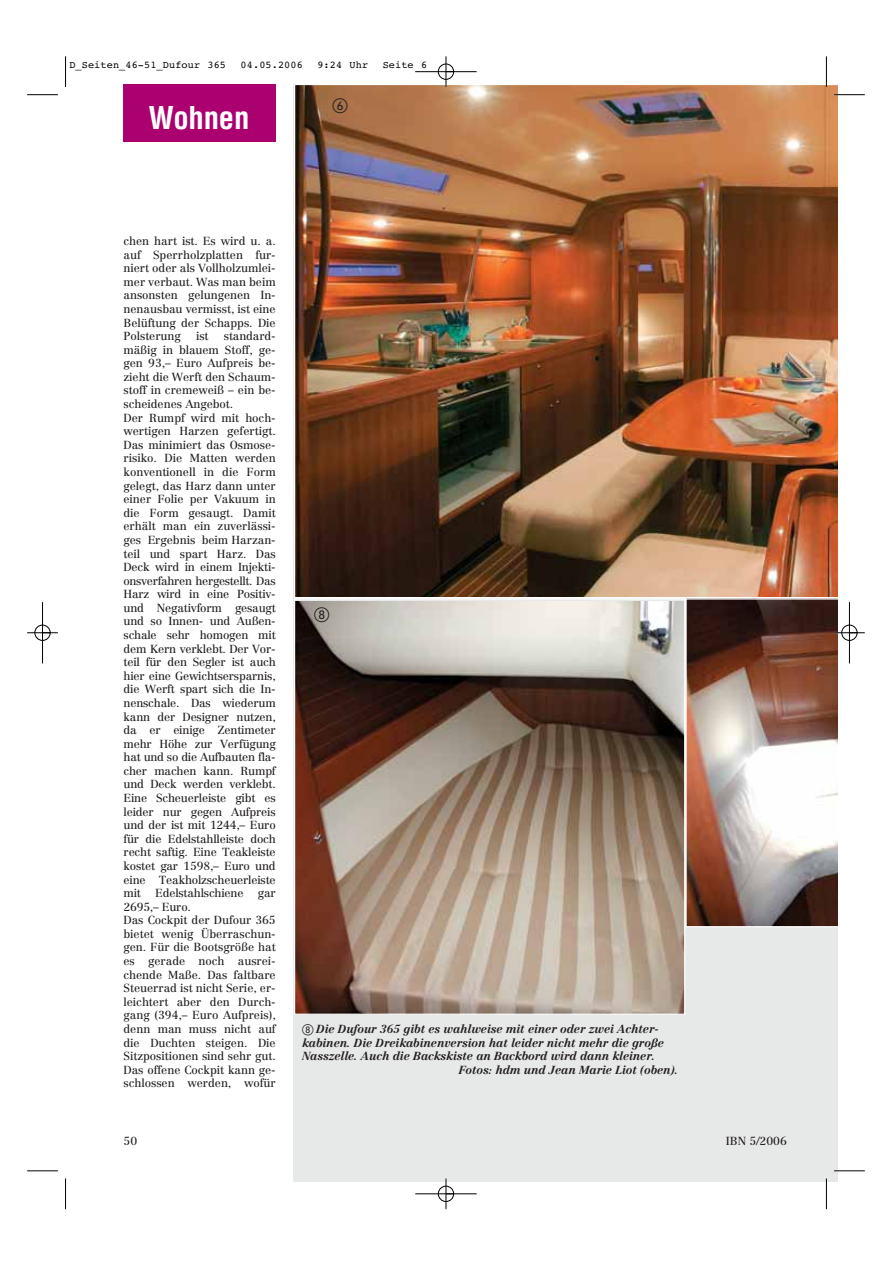
<style>
.page{position:relative;width:893px;height:1263px;background:#fff}
.page>*{position:absolute;margin:0;border:0;box-sizing:border-box;transform-origin:0 0}
.t1{font:700 condensed 30.6px "Helvetica";letter-spacing:-.005em;color:#fff}
.t2{font:11.55px/13.6px "Centennial";letter-spacing:-.005em;color:#231f20;text-align:justify}
.t3{font:italic 700 11.55px "Centennial";letter-spacing:-.005em;color:#231f20}
.t4{font:10.2px "Courier";letter-spacing:.01em;color:#000}
</style>
<div class="page">
<div style="left:294px;top:84px;width:543px;height:1098px;background:#e7e8e8"></div>
<img style="left:296px;top:602px;width:387px;height:411px">
<img style="left:685px;top:598px;width:152px;height:329px">
<img style="left:294px;top:84px;width:543px;height:514px">
<div style="left:123px;top:84px;width:153px;height:58px;background:#ab006f"></div>
<hr style="left:65px;top:56px;width:1px;height:31px;background:#000">
<hr style="left:27px;top:94px;width:31px;height:1px;background:#000">
<hr style="left:826px;top:56px;width:1px;height:31px;background:#000">
<hr style="left:834px;top:94px;width:30px;height:1px;background:#000">
<hr style="left:65px;top:1179px;width:1px;height:30px;background:#000">
<hr style="left:27px;top:1171px;width:31px;height:1px;background:#000">
<hr style="left:826px;top:1179px;width:1px;height:30px;background:#000">
<hr style="left:834px;top:1171px;width:30px;height:1px;background:#000">
<hr style="left:834px;top:632px;width:30px;height:1px;background:#fff">
<hr style="left:415px;top:71px;width:61px;height:1px;background:#000">
<hr style="left:415px;top:1194px;width:61px;height:1px;background:#000">
<hr style="left:42px;top:602px;width:1px;height:61px;background:#000">
<hr style="left:849px;top:602px;width:1px;height:61px;background:#000">
<hr style="left:445px;top:56px;width:1px;height:31px;background:#000">
<hr style="left:445px;top:1178px;width:1px;height:31px;background:#000">
<hr style="left:27px;top:633px;width:31px;height:1px;background:#000">
<hr style="left:834px;top:633px;width:30px;height:1px;background:#000">
<div style="left:438px;top:64px;width:16px;height:16px;border:1px solid #000;border-radius:50%"></div>
<div style="left:438px;top:1186px;width:16px;height:16px;border:1px solid #000;border-radius:50%"></div>
<div style="left:35px;top:625px;width:15px;height:16px;border:1px solid #000;border-radius:50%"></div>
<div style="left:841px;top:625px;width:16px;height:16px;border:1px solid #000;border-radius:50%"></div>
<svg style="left:332px;top:98px;width:15px;height:15px"></svg>
<svg style="left:314px;top:607px;width:15px;height:15px"></svg>
<p class="t4" style="left:69px;top:61px;width:158px">D_Seiten_46-51_Dufour 365</p>
<p class="t4" style="left:241px;top:61px;width:64px">04.05.2006</p>
<p class="t4" style="left:317px;top:61px;width:52px">9:24 Uhr</p>
<p class="t4" style="left:382px;top:61px;width:46px">Seite 6</p>
<h1 class="t1" style="left:148px;top:106px;width:102px">Wohnen</h1>
<p class="t2" style="left:123px;top:235px;width:154px">chen hart ist. Es wird u. a. auf Sperrholzplatten fur&shy;niert oder als Vollholzumlei&shy;mer verbaut. Was man beim ansonsten gelungenen In&shy;nenausbau vermisst, ist eine Belüftung der Schapps. Die Polsterung</p>
<p class="t2" style="left:123px;top:330px;width:154px;text-align:left;text-indent:100px">standard&shy;mäßig in blauem Stoff, ge&shy;gen 93,– Euro Aufpreis be&shy;zieht die Werft den Schaum&shy;stoff in cremeweiß – ein be&shy;scheidenes Angebot.<br>Der Rumpf wird mit hoch&shy;wertigen Harzen gefertigt.<br>Das minimiert das Osmose&shy;risiko. Die Matten werden konventionell in die Form gelegt, das Harz dann unter einer Folie per Vakuum in die Form gesaugt. Damit erhält man ein zuverlässi&shy;ges Ergebnis beim Harzan&shy;teil und spart Harz. Das<br>Deck wird in einem Injekti&shy;onsverfahren hergestellt. Das<br>Harz wird in eine Positiv&shy;und Negativform gesaugt und so Innen- und Außen&shy;schale sehr homogen mit dem Kern verklebt. Der Vor&shy;teil für den Segler ist auch hier eine Gewichtsersparnis, die Werft spart sich die In&shy;nenschale. Das wiederum kann der Designer nutzen, da er einige Zentimeter mehr Höhe zur Verfügung hat und so die Aufbauten fla&shy;cher machen kann. Rumpf und Deck werden verklebt.<br>Eine Scheuerleiste gibt es leider nur gegen Aufpreis und der ist mit 1244,– Euro für die Edelstahlleiste doch recht saftig. Eine Teakleiste kostet gar 1598,– Euro und eine Teakholzscheuerleiste mit Edelstahlschiene gar<br>2695,– Euro.<br>Das Cockpit der Dufour 365 bietet wenig Überraschun&shy;gen. Für die Bootsgröße hat es gerade noch ausrei&shy;chende Maße. Das faltbare<br>Steuerrad ist nicht Serie, er&shy;leichtert aber den Durch&shy;gang (394,– Euro Aufpreis), denn man muss nicht auf die Duchten steigen. Die<br>Sitzpositionen sind sehr gut.<br>Das offene Cockpit kann ge&shy;schlossen werden, wofür</p>
<p class="t2" style="left:196px;top:330px;width:14px">ist</p>
<p class="t3" style="left:316px;top:1024px;width:344px">Die Dufour 365 gibt es wahlweise mit einer oder zwei Achter-</p>
<p class="t3" style="left:302px;top:1038px;width:363px">kabinen. Die Dreikabinenversion hat leider nicht mehr die große</p>
<p class="t3" style="left:302px;top:1051px;width:355px">Nasszelle. Auch die Backskiste an Backbord wird dann kleiner.</p>
<p class="t3" style="left:459px;top:1065px;width:221px">Fotos: hdm und Jean Marie Liot (oben).</p>
<p class="t2" style="left:123px;top:1135px;width:15px">50</p>
<p class="t2" style="left:725px;top:1135px;width:63px">IBN 5/2006</p>
</div>
